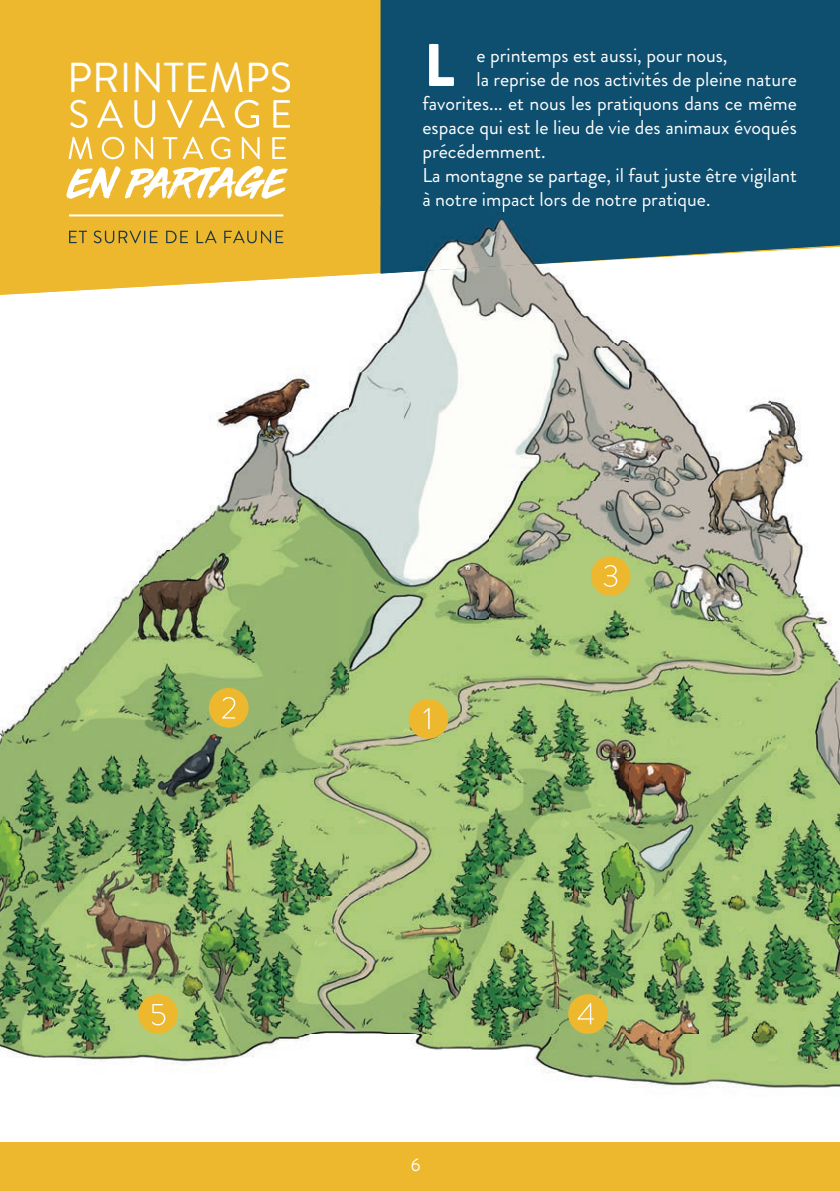
<style>
.page{position:relative;width:840px;height:1191px;background:#fff}
.page>*{position:absolute;margin:0;border:0;box-sizing:border-box;transform-origin:0 0}
.t1{font:900 60px "Brandon Grotesque";color:#fff}
.t2{font:41.8px "Brandon Grotesque";color:#fff}
.t3{font:20px "Brandon Grotesque";color:#fff}
.t4{font:18px "Brandon Grotesque";color:#fff}
</style>
<div class="page">
<div style="left:0;top:1142px;width:839px;height:49px;background:#edb82e"></div>
<div style="left:0;top:0;width:380px;height:206px;background:#edb82e"></div>
<div style="left:380px;top:0;width:459px;height:206px;background:#0e4e6f"></div>
<img style="left:350px;top:274px;width:139px;height:622px">
<img style="left:489px;top:274px;width:140px;height:622px">
<img style="left:629px;top:343px;width:140px;height:553px">
<img style="left:769px;top:398px;width:70px;height:498px">
<img style="left:155px;top:516px;width:54px;height:35px">
<img style="left:209px;top:374px;width:141px;height:177px">
<img style="left:0;top:551px;width:280px;height:514px">
<img style="left:280px;top:551px;width:70px;height:345px">
<img style="left:280px;top:896px;width:559px;height:192px">
<img style="left:0;top:206px;width:209px;height:89px">
<img style="left:209px;top:206px;width:171px;height:77px">
<img style="left:708px;top:253px;width:23px;height:2px">
<img style="left:380px;top:206px;width:328px;height:68px">
<img style="left:708px;top:206px;width:131px;height:47px">
<div style="left:423px;top:206px;width:287px;height:6px;background:#0e4e6f"></div>
<svg style="left:68px;top:137px;width:24px;height:22px"></svg>
<svg style="left:102px;top:137px;width:22px;height:22px"></svg>
<svg style="left:135px;top:137px;width:18px;height:22px"></svg>
<svg style="left:163px;top:137px;width:40px;height:22px"></svg>
<svg style="left:211px;top:137px;width:19px;height:22px"></svg>
<svg style="left:242px;top:137px;width:17px;height:22px"></svg>
<svg style="left:272px;top:137px;width:13px;height:22px"></svg>
<svg style="left:70px;top:100px;width:17px;height:28px"></svg>
<svg style="left:97px;top:100px;width:26px;height:28px"></svg>
<svg style="left:134px;top:100px;width:21px;height:28px"></svg>
<svg style="left:167px;top:100px;width:26px;height:28px"></svg>
<svg style="left:199px;top:100px;width:26px;height:28px"></svg>
<svg style="left:235px;top:100px;width:24px;height:28px"></svg>
<svg style="left:273px;top:100px;width:17px;height:28px"></svg>
<svg style="left:66px;top:166px;width:222px;height:33px"></svg>
<svg style="left:69px;top:231px;width:18px;height:12px"></svg>
<svg style="left:94px;top:230px;width:63px;height:13px"></svg>
<svg style="left:166px;top:231px;width:22px;height:12px"></svg>
<svg style="left:196px;top:230px;width:20px;height:13px"></svg>
<svg style="left:224px;top:230px;width:59px;height:13px"></svg>
<hr style="left:69px;top:214px;width:214px;height:2px;background:#fff">
<div style="left:408px;top:699px;width:40px;height:39px;background:#edb82e;border-radius:50%"></div>
<svg style="left:423px;top:708px;width:6px;height:21px"></svg>
<div style="left:209px;top:688px;width:39px;height:39px;background:#edb82e;border-radius:50%"></div>
<svg style="left:222px;top:697px;width:13px;height:21px"></svg>
<div style="left:590px;top:556px;width:40px;height:39px;background:#edb82e;border-radius:50%"></div>
<svg style="left:603px;top:565px;width:14px;height:22px"></svg>
<div style="left:567px;top:994px;width:40px;height:40px;background:#edb82e;border-radius:50%"></div>
<svg style="left:577px;top:1003px;width:16px;height:21px"></svg>
<div style="left:138px;top:994px;width:40px;height:40px;background:#edb82e;border-radius:50%"></div>
<svg style="left:152px;top:1004px;width:13px;height:21px"></svg>
<h2 class="t2" style="left:67px;top:49px;width:226px">PRINTEMPS</h2>
<h1 class="t1" style="left:423px;top:23px;width:32px">L</h1>
<p class="t3" style="left:476px;top:41px;width:252px">e printemps est aussi, pour nous,</p>
<p class="t3" style="left:476px;top:65px;width:321px">la reprise de nos activités de pleine nature</p>
<p class="t3" style="left:422px;top:89px;width:376px">favorites... et nous les pratiquons dans ce même</p>
<p class="t3" style="left:422px;top:113px;width:376px">espace qui est le lieu de vie des animaux évoqués</p>
<p class="t3" style="left:422px;top:137px;width:125px">précédemment.</p>
<p class="t3" style="left:422px;top:161px;width:375px">La montagne se partage, il faut juste être vigilant</p>
<p class="t3" style="left:422px;top:185px;width:289px">à notre impact lors de notre pratique.</p>
<p class="t4" style="left:410px;top:1152px;width:11px">6</p>
</div>
